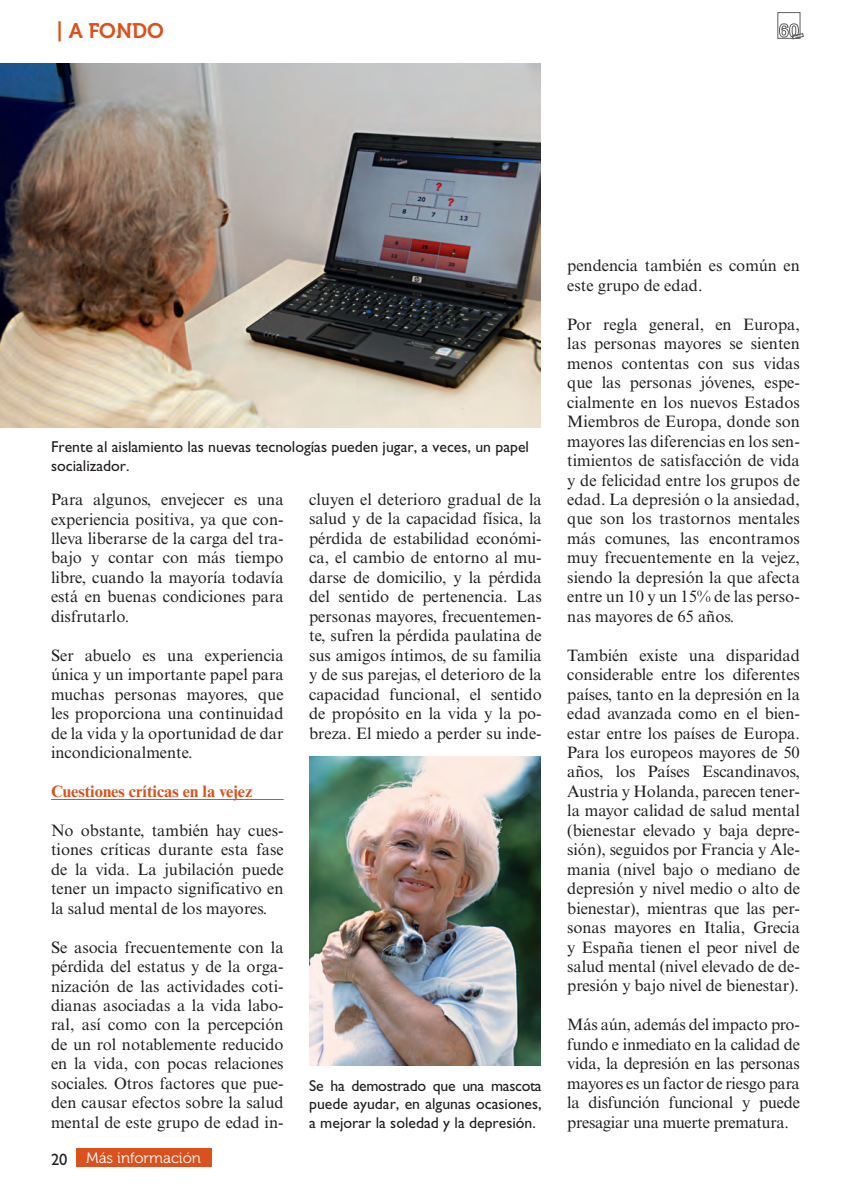
<style>
.page{position:relative;width:851px;height:1191px;background:#fff}
.page>*{position:absolute;margin:0;border:0;box-sizing:border-box;transform-origin:0 0}
.t1{font:21px "Museo 700";color:#da511d}
.TEXTO_CORRIDO_CAPITU{font:16.5px/19.5px "Times New Roman MT Std";color:#231f20;text-align:justify}
.LADILLO{font:700 16.5px "Times New Roman MT Std";color:#da511d}
.t2{font:16.5px "Gill Sans";color:#231f20}
.PIE_DE_FOTO{font:15.75px/18.8px "Gill Sans";color:#231f20}
.t3{font:15px "Museo 300";color:#fff}
</style>
<div class="page">
<div style="left:76px;top:1148px;width:135px;height:18px;background:#da511d"></div>
<hr style="left:51px;top:799px;width:232px;height:1px;background:#da511d">
<img style="left:0;top:64px;width:540px;height:363px">
<img style="left:309px;top:756px;width:231px;height:309px">
<svg style="left:777px;top:12px;width:26px;height:27px"></svg>
<p class="t1" style="left:57px;top:19px;width:109px">| A FONDO</p>
<p class="PIE_DE_FOTO" style="left:51px;top:437px;width:479px">Frente al aislamiento las nuevas tecnologías pueden jugar, a veces, un papel socializador.</p>
<p class="TEXTO_CORRIDO_CAPITU" style="left:51px;top:490px;width:234px">Para algunos, envejecer es una experiencia positiva, ya que con&shy;lleva liberarse de la carga del tra&shy;bajo y contar con más tiempo libre, cuando la mayoría todavía está en buenas condiciones para disfrutarlo.</p>
<p class="TEXTO_CORRIDO_CAPITU" style="left:51px;top:645px;width:234px">Ser abuelo es una experiencia única y un importante papel para muchas personas mayores, que les proporciona una continuidad de la vida y la oportunidad de dar incondicionalmente.</p>
<p class="LADILLO" style="left:51px;top:781px;width:203px">Cuestiones críticas en la vejez</p>
<p class="TEXTO_CORRIDO_CAPITU" style="left:51px;top:820px;width:234px">No obstante, también hay cues&shy;tiones críticas durante esta fase de la vida. La jubilación puede tener un impacto significativo en la salud mental de los mayores.</p>
<p class="TEXTO_CORRIDO_CAPITU" style="left:51px;top:937px;width:234px">Se asocia frecuentemente con la pérdida del estatus y de la orga&shy;nización de las actividades coti&shy;dianas asociadas a la vida labo&shy;ral, así como con la percepción de un rol notablemente reducido en la vida, con pocas relaciones sociales. Otros factores que pue&shy;den causar efectos sobre la salud mental de este grupo de edad in-</p>
<p class="t2" style="left:51px;top:1150px;width:18px">20</p>
<p class="t3" style="left:86px;top:1149px;width:116px">Más información</p>
<p class="TEXTO_CORRIDO_CAPITU" style="left:309px;top:489px;width:234px">cluyen el deterioro gradual de la salud y de la capacidad física, la pérdida de estabilidad económi&shy;ca, el cambio de entorno al mu&shy;darse de domicilio, y la pérdida del sentido de pertenencia. Las personas mayores, frecuentemen&shy;te, sufren la pérdida paulatina de sus amigos íntimos, de su familia y de sus parejas, el deterioro de la capacidad funcional, el sentido de propósito en la vida y la po&shy;breza. El miedo a perder su inde-</p>
<p class="PIE_DE_FOTO" style="left:309px;top:1076px;width:234px;text-align:justify">Se ha demostrado que una mascota puede ayudar, en algunas ocasiones, a mejorar la soledad y la depresión.</p>
<p class="TEXTO_CORRIDO_CAPITU" style="left:567px;top:256px;width:234px">pendencia también es común en este grupo de edad.</p>
<p class="TEXTO_CORRIDO_CAPITU" style="left:567px;top:314px;width:234px">Por regla general, en Europa, las personas mayores se sienten menos contentas con sus vidas que las personas jóvenes, espe&shy;cialmente en los nuevos Estados Miembros de Europa, donde son mayores las diferencias en los sen&shy;timientos de satisfacción de vida y de felicidad entre los grupos de edad. La depresión o la ansiedad, que son los trastornos mentales más comunes, las encontramos muy frecuentemente en la vejez, siendo la depresión la que afecta entre un 10 y un 15% de las perso&shy;nas mayores de 65 años.</p>
<p class="TEXTO_CORRIDO_CAPITU" style="left:567px;top:645px;width:234px">También existe una disparidad considerable entre los diferentes países, tanto en la depresión en la edad avanzada como en el bien&shy;estar entre los países de Europa.<br>Para los europeos mayores de 50 años, los Países Escandinavos, Austria y Holanda, parecen tener&shy;la mayor calidad de salud mental (bienestar elevado y baja depre&shy;sión), seguidos por Francia y Ale&shy;mania (nivel bajo o mediano de depresión y nivel medio o alto de bienestar), mientras que las per&shy;sonas mayores en Italia, Grecia y España tienen el peor nivel de salud mental (nivel elevado de de&shy;presión y bajo nivel de bienestar).</p>
<p class="TEXTO_CORRIDO_CAPITU" style="left:567px;top:1015px;width:234px">Más aún, además del impacto pro&shy;fundo e inmediato en la calidad de vida, la depresión en las personas mayores es un factor de riesgo para la disfunción funcional y puede presagiar una muerte prematura.</p>
</div>
